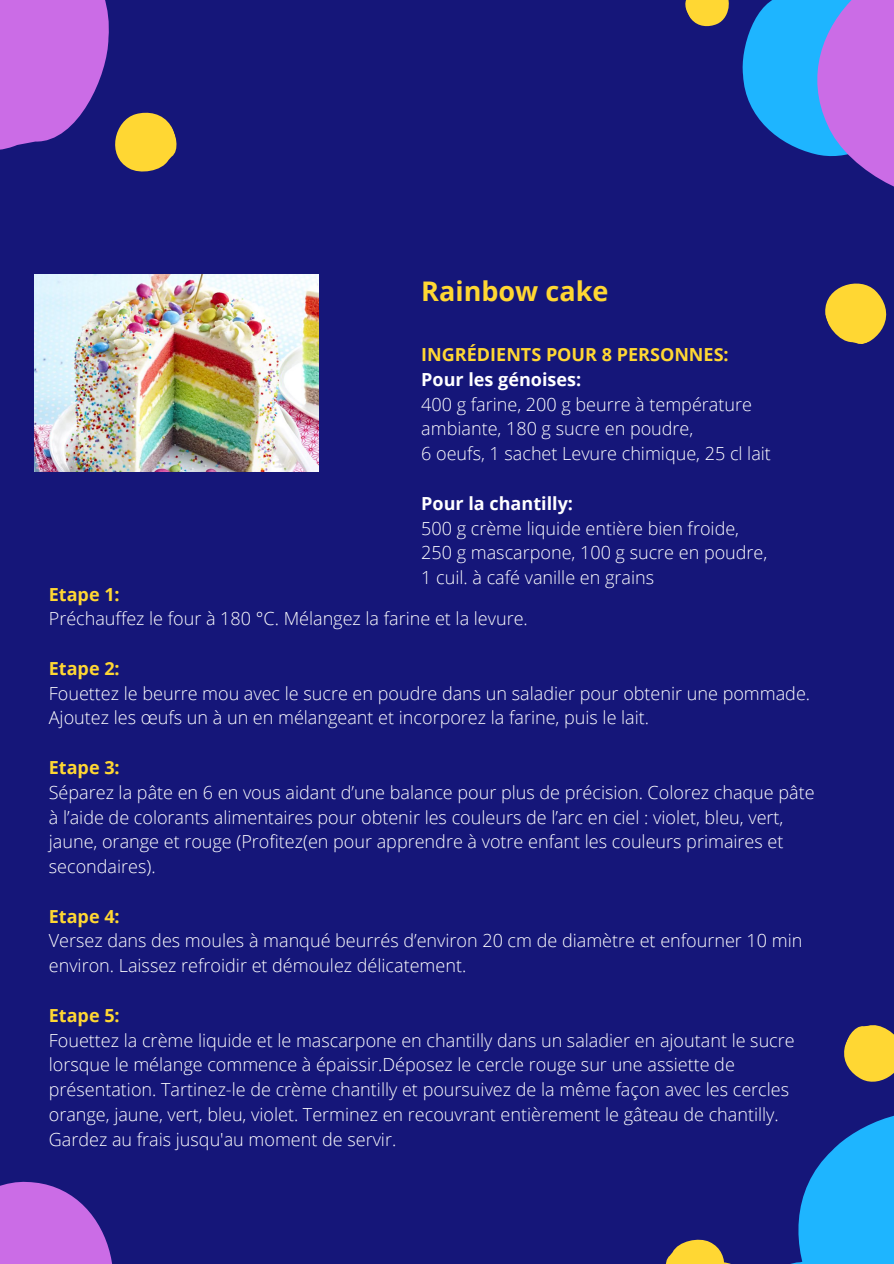
<style>
.page{position:relative;width:894px;height:1264px;background:#fff}
.page>*{position:absolute;margin:0;border:0;box-sizing:border-box;transform-origin:0 0}
.t1{font:700 27px "Open Sans";color:#ffd733}
.t2{font:300 18px/24.8px "Open Sans";color:#fff}
.t3{font:700 18px "Open Sans";color:#ffd733}
.t4{font:700 18px "Open Sans";color:#fff}
</style>
<div class="page">
<div style="left:0;top:0;width:893px;height:1263px;background:#151679"></div>
<svg style="left:0;top:1181px;width:112px;height:82px"></svg>
<svg style="left:666px;top:1025px;width:227px;height:238px"></svg>
<svg style="left:0;top:0;width:177px;height:172px"></svg>
<svg style="left:685px;top:0;width:208px;height:186px"></svg>
<svg style="left:825px;top:283px;width:62px;height:61px"></svg>
<img style="left:34px;top:275px;width:284px;height:197px">
<h1 class="t1" style="left:421px;top:272px;width:188px">Rainbow cake</h1>
<p class="t3" style="left:421px;top:342px;width:309px">INGRÉDIENTS POUR 8 PERSONNES:</p>
<p class="t4" style="left:421px;top:366px;width:161px">Pour les génoises:</p>
<p class="t2" style="left:421px;top:391px;width:351px">400 g farine, 200 g beurre à température ambiante, 180 g sucre en poudre,<br>6 oeufs, 1 sachet Levure chimique, 25 cl lait</p>
<p class="t4" style="left:421px;top:490px;width:153px">Pour la chantilly:</p>
<p class="t2" style="left:421px;top:515px;width:347px">500 g crème liquide entière bien froide,<br>250 g mascarpone, 100 g sucre en poudre,<br>1 cuil. à café vanille en grains</p>
<p class="t3" style="left:49px;top:581px;width:72px">Etape 1:</p>
<p class="t2" style="left:49px;top:606px;width:480px">Préchauffez le four à 180 °C. Mélangez la farine et la levure.</p>
<p class="t3" style="left:49px;top:655px;width:72px">Etape 2:</p>
<p class="t2" style="left:49px;top:680px;width:762px">Fouettez le beurre mou avec le sucre en poudre dans un saladier pour obtenir une pommade.<br>Ajoutez les œufs un à un en mélangeant et incorporez la farine, puis le lait.</p>
<p class="t3" style="left:49px;top:754px;width:72px">Etape 3:</p>
<p class="t2" style="left:49px;top:779px;width:767px">Séparez la pâte en 6 en vous aidant d’une balance pour plus de précision. Colorez chaque pâte à l’aide de colorants alimentaires pour obtenir les couleurs de l’arc en ciel : violet, bleu, vert, jaune, orange et rouge (Profitez(en pour apprendre à votre enfant les couleurs primaires et secondaires).</p>
<p class="t3" style="left:49px;top:903px;width:72px">Etape 4:</p>
<p class="t2" style="left:49px;top:928px;width:754px">Versez dans des moules à manqué beurrés d’environ 20 cm de diamètre et enfourner 10 min environ. Laissez refroidir et démoulez délicatement.</p>
<p class="t3" style="left:49px;top:1002px;width:72px">Etape 5:</p>
<p class="t2" style="left:49px;top:1027px;width:747px">Fouettez la crème liquide et le mascarpone en chantilly dans un saladier en ajoutant le sucre lorsque le mélange commence à épaissir.Déposez le cercle rouge sur une assiette de présentation. Tartinez-le de crème chantilly et poursuivez de la même façon avec les cercles orange, jaune, vert, bleu, violet. Terminez en recouvrant entièrement le gâteau de chantilly.<br>Gardez au frais jusqu'au moment de servir.</p>
</div>
